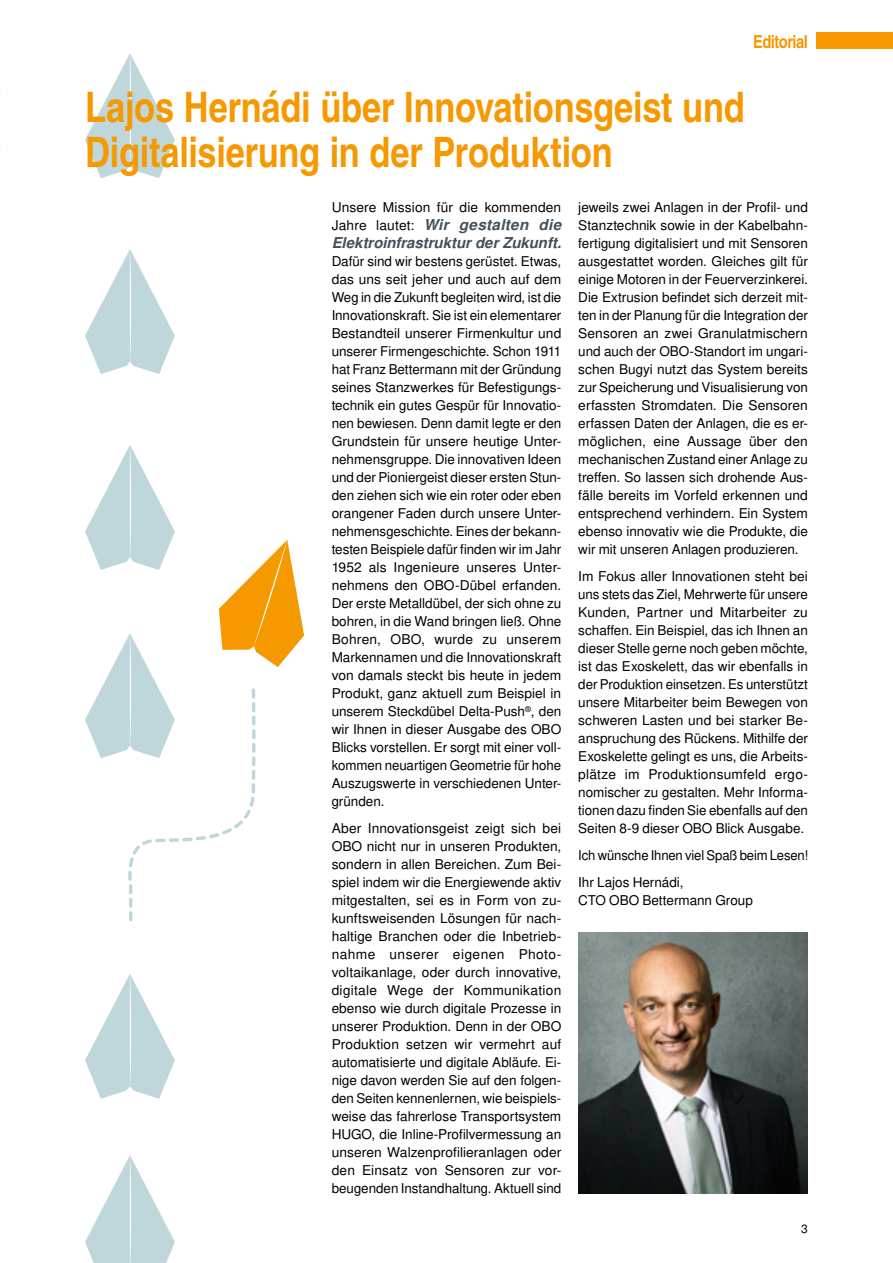
<style>
.page{position:relative;width:893px;height:1263px;background:#fff}
.page>*{position:absolute;margin:0;border:0;box-sizing:border-box;transform-origin:0 0}
.t1{font:700 42px/45px "Nimbus San Con L";letter-spacing:-.005em;color:#f69800}
.t2{font:700 18px "Nimbus San Con L";letter-spacing:-.03em;color:#f69800}
.t3{font:italic 700 15px/18px "Nimbus San L";color:#41515d}
.t4{font:13.5px/18px "Nimbus San L";color:#000;text-align:justify}
.t5{font:12px "Nimbus San L";color:#000}
.s1{font-weight:400;font-style:normal;font-size:13.5px;color:#000}
</style>
<div class="page">
<img style="left:578px;top:932px;width:230px;height:261px">
<svg style="left:85px;top:249px;width:90px;height:125px"></svg>
<svg style="left:85px;top:53px;width:90px;height:125px"></svg>
<svg style="left:85px;top:974px;width:90px;height:125px"></svg>
<svg style="left:85px;top:445px;width:219px;height:476px"></svg>
<svg style="left:85px;top:1155px;width:90px;height:108px"></svg>
<div style="left:816px;top:32px;width:77px;height:17px;background:#f69800"></div>
<h2 class="t2" style="left:753px;top:30px;width:56px">Editorial</h2>
<h1 class="t1" style="left:85px;top:86px;width:661px">Lajos Hernádi über Innovationsgeist und<br>Digitalisierung in der Produktion</h1>
<p class="t4" style="left:332px;top:199px;width:231px">Unsere Mission für die kommenden</p>
<p class="t3" style="left:332px;top:215px;width:231px"><span class="s1">Jahre lautet:</span> Wir gestalten die<br>Elektroinfrastruktur der Zukunft.</p>
<p class="t4" style="left:332px;top:253px;width:231px">Dafür sind wir bestens gerüstet. Etwas, das uns seit jeher und auch auf dem Weg in die Zukunft begleiten wird, ist die Innovationskraft. Sie ist ein elementarer Bestandteil unserer Firmenkultur und unserer Firmengeschichte. Schon 1911 hat Franz Bettermann mit der Gründung seines Stanzwerkes für Befestigungs&shy;technik ein gutes Gespür für Innovatio&shy;nen bewiesen. Denn damit legte er den Grundstein für unsere heutige Unter&shy;nehmensgruppe. Die innovativen Ideen und der Pioniergeist dieser ersten Stun&shy;den ziehen sich wie ein roter oder eben orangener Faden durch unsere Unter&shy;nehmensgeschichte. Eines der bekann&shy;testen Beispiele dafür finden wir im Jahr 1952 als Ingenieure unseres Unter&shy;nehmens den OBO-Dübel erfanden.<br>Der erste Metalldübel, der sich ohne zu bohren, in die Wand bringen ließ. Ohne Bohren, OBO, wurde zu unserem Markennamen und die Innovationskraft von damals steckt bis heute in jedem Produkt, ganz aktuell zum Beispiel in unserem Steckdübel Delta-Push<sup>®</sup>, den wir Ihnen in dieser Ausgabe des OBO Blicks vorstellen. Er sorgt mit einer voll&shy;kommen neuartigen Geometrie für hohe Auszugswerte in verschiedenen Unter&shy;gründen.</p>
<p class="t4" style="left:332px;top:820px;width:231px">Aber Innovationsgeist zeigt sich bei OBO nicht nur in unseren Produkten, sondern in allen Bereichen. Zum Bei&shy;spiel indem wir die Energiewende aktiv mitgestalten, sei es in Form von zu&shy;kunftsweisenden Lösungen für nach&shy;haltige Branchen oder die Inbetrieb&shy;nahme unserer eigenen Photo&shy;voltaikanlage, oder durch innovative, digitale Wege der Kommunikation ebenso wie durch digitale Prozesse in unserer Produktion. Denn in der OBO Produktion setzen wir vermehrt auf automatisierte und digitale Abläufe. Ei&shy;nige davon werden Sie auf den folgen&shy;den Seiten kennenlernen, wie beispiels&shy;weise das fahrerlose Transportsystem HUGO, die Inline-Profilvermessung an unseren Walzenprofilieranlagen oder den Einsatz von Sensoren zur vor&shy;beugenden Instandhaltung. Aktuell sind</p>
<p class="t4" style="left:578px;top:199px;width:231px">jeweils zwei Anlagen in der Profil- und Stanztechnik sowie in der Kabelbahn&shy;fertigung digitalisiert und mit Sensoren ausgestattet worden. Gleiches gilt für einige Motoren in der Feuerverzinkerei.<br>Die Extrusion befindet sich derzeit mit&shy;ten in der Planung für die Integration der Sensoren an zwei Granulatmischern und auch der OBO-Standort im ungari&shy;schen Bugyi nutzt das System bereits zur Speicherung und Visualisierung von erfassten Stromdaten. Die Sensoren erfassen Daten der Anlagen, die es er&shy;möglichen, eine Aussage über den mechanischen Zustand einer Anlage zu treffen. So lassen sich drohende Aus&shy;fälle bereits im Vorfeld erkennen und entsprechend verhindern. Ein System ebenso innovativ wie die Produkte, die wir mit unseren Anlagen produzieren.</p>
<p class="t4" style="left:578px;top:568px;width:231px">Im Fokus aller Innovationen steht bei uns stets das Ziel, Mehrwerte für unsere Kunden, Partner und Mitarbeiter zu schaffen. Ein Beispiel, das ich Ihnen an dieser Stelle gerne noch geben möchte, ist das Exoskelett, das wir ebenfalls in der Produktion einsetzen. Es unterstützt unsere Mitarbeiter beim Bewegen von schweren Lasten und bei starker Be&shy;anspruchung des Rückens. Mithilfe der Exoskelette gelingt es uns, die Arbeits&shy;plätze im Produktionsumfeld ergo&shy;nomischer zu gestalten. Mehr Informa&shy;tionen dazu finden Sie ebenfalls auf den Seiten 8-9 dieser OBO Blick Ausgabe.</p>
<p class="t4" style="left:578px;top:842px;width:231px;line-height:27px">Ich wünsche Ihnen viel Spaß beim Lesen!<br>Ihr Lajos Hernádi,</p>
<p class="t4" style="left:578px;top:892px;width:176px">CTO OBO Bettermann Group</p>
<p class="t5" style="left:801px;top:1222px;width:8px">3</p>
</div>
